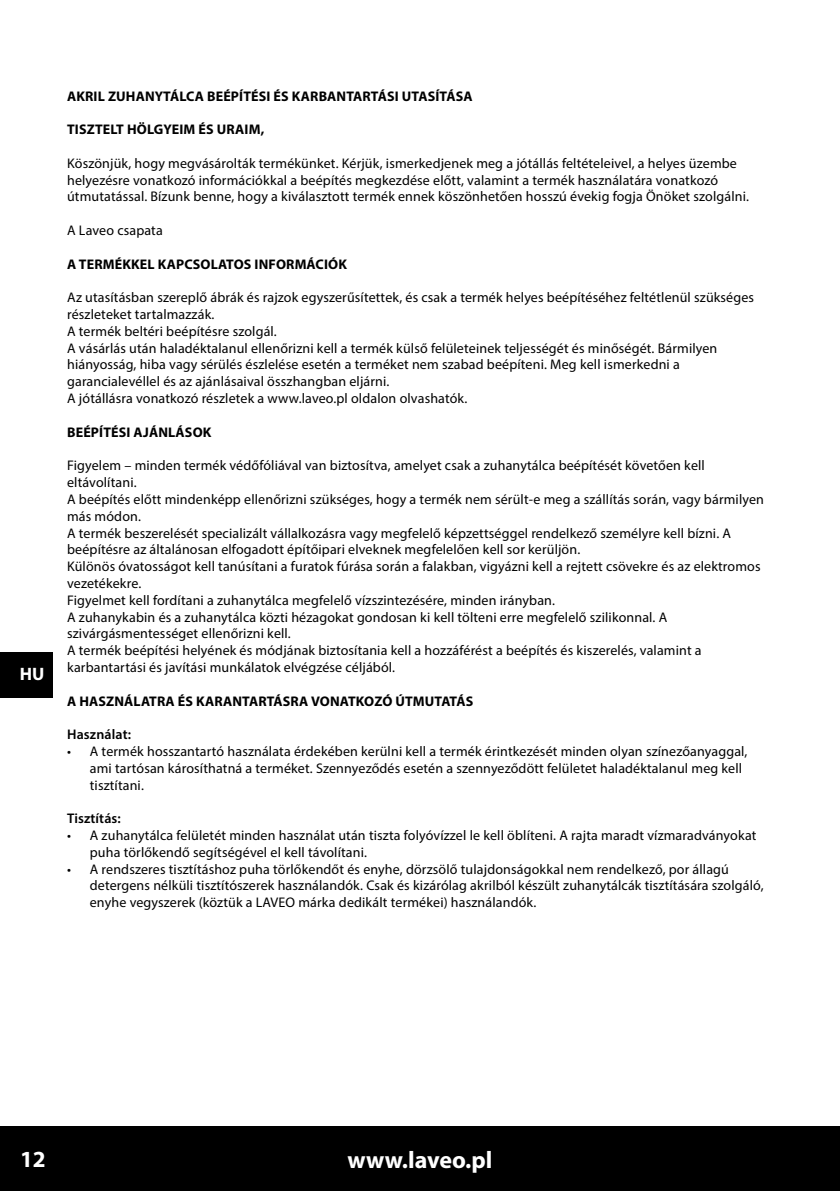
<style>
.page{position:relative;width:840px;height:1191px;background:#fff}
.page>*{position:absolute;margin:0;border:0;box-sizing:border-box;transform-origin:0 0}
.t1{font:700 24px "Myriad Pro";color:#fff}
.t2{font:700 23.2px "Myriad Pro";color:#fff}
.t3{font:700 18px "Myriad Pro";color:#fff}
.t4{font:14px/16.8px "Myriad Pro";letter-spacing:.01em;color:#000}
.t5{font:700 14px "Myriad Pro";letter-spacing:.01em;color:#000}
.t6{font:600 14px "Myriad Pro";letter-spacing:.01em;color:#000}
</style>
<div class="page">
<div style="left:0;top:1125px;width:839px;height:66px;background:#000"></div>
<div style="left:0;top:652px;width:52px;height:45px;background:#000"></div>
<p class="t3" style="left:20px;top:662px;width:26px">HU</p>
<p class="t5" style="left:67px;top:87px;width:407px">AKRIL ZUHANYTÁLCA BEÉPÍTÉSI ÉS KARBANTARTÁSI UTASÍTÁSA</p>
<p class="t5" style="left:67px;top:120px;width:198px">TISZTELT HÖLGYEIM ÉS URAIM,</p>
<p class="t4" style="left:67px;top:154px;width:683px">Köszönjük, hogy megvásárolták termékünket. Kérjük, ismerkedjenek meg a jótállás feltételeivel, a helyes üzembe helyezésre vonatkozó információkkal a beépítés megkezdése előtt, valamint a termék használatára vonatkozó útmutatással. Bízunk benne, hogy a kiválasztott termék ennek köszönhetően hosszú évekig fogja Önöket szolgálni.</p>
<p class="t4" style="left:67px;top:222px;width:97px">A Laveo csapata</p>
<p class="t5" style="left:67px;top:255px;width:281px">A TERMÉKKEL KAPCSOLATOS INFORMÁCIÓK</p>
<p class="t4" style="left:67px;top:289px;width:688px">Az utasításban szereplő ábrák és rajzok egyszerűsítettek, és csak a termék helyes beépítéséhez feltétlenül szükséges részleteket tartalmazzák.<br>A termék beltéri beépítésre szolgál.<br>A vásárlás után haladéktalanul ellenőrizni kell a termék külső felületeinek teljességét és minőségét. Bármilyen hiányosság, hiba vagy sérülés észlelése esetén a terméket nem szabad beépíteni. Meg kell ismerkedni a garancialevéllel és az ajánlásaival összhangban eljárni.<br>A jótállásra vonatkozó részletek a www.laveo.pl oldalon olvashatók.</p>
<p class="t5" style="left:67px;top:423px;width:146px">BEÉPÍTÉSI AJÁNLÁSOK</p>
<p class="t4" style="left:67px;top:457px;width:698px">Figyelem – minden termék védőfóliával van biztosítva, amelyet csak a zuhanytálca beépítését követően kell eltávolítani.<br>A beépítés előtt mindenképp ellenőrizni szükséges, hogy a termék nem sérült-e meg a szállítás során, vagy bármilyen más módon.<br>A termék beszerelését specializált vállalkozásra vagy megfelelő képzettséggel rendelkező személyre kell bízni. A beépítésre az általánosan elfogadott építőipari elveknek megfelelően kell sor kerüljön.<br>Különös óvatosságot kell tanúsítani a furatok fúrása során a falakban, vigyázni kell a rejtett csövekre és az elektromos vezetékekre.<br>Figyelmet kell fordítani a zuhanytálca megfelelő vízszintezésére, minden irányban.<br>A zuhanykabin és a zuhanytálca közti hézagokat gondosan ki kell tölteni erre megfelelő szilikonnal. A szivárgásmentességet ellenőrizni kell.<br>A termék beépítési helyének és módjának biztosítania kell a hozzáférést a beépítés és kiszerelés, valamint a karbantartási és javítási munkálatok elvégzése céljából.</p>
<p class="t5" style="left:67px;top:691px;width:407px">A HASZNÁLATRA ÉS KARANTARTÁSRA VONATKOZÓ ÚTMUTATÁS</p>
<p class="t6" style="left:67px;top:725px;width:65px">Használat:</p>
<p class="t4" style="left:90px;top:742px;width:658px;text-indent:-23px">• A termék hosszantartó használata érdekében kerülni kell a termék érintkezését minden olyan színezőanyaggal, ami tartósan károsíthatná a terméket. Szennyeződés esetén a szennyeződött felületet haladéktalanul meg kell tisztítani.</p>
<p class="t6" style="left:67px;top:809px;width:55px">Tisztítás:</p>
<p class="t4" style="left:90px;top:826px;width:667px;text-indent:-23px">• A zuhanytálca felületét minden használat után tiszta folyóvízzel le kell öblíteni. A rajta maradt vízmaradványokat puha törlőkendő segítségével el kell távolítani.</p>
<p class="t4" style="left:90px;top:860px;width:675px;text-indent:-23px">• A rendszeres tisztításhoz puha törlőkendőt és enyhe, dörzsölő tulajdonságokkal nem rendelkező, por állagú detergens nélküli tisztítószerek használandók. Csak és kizárólag akrilból készült zuhanytálcák tisztítására szolgáló, enyhe vegyszerek (köztük a LAVEO márka dedikált termékei) használandók.</p>
<h2 class="t2" style="left:20px;top:1144px;width:27px">12</h2>
<h1 class="t1" style="left:347px;top:1144px;width:146px">www.laveo.pl</h1>
</div>
